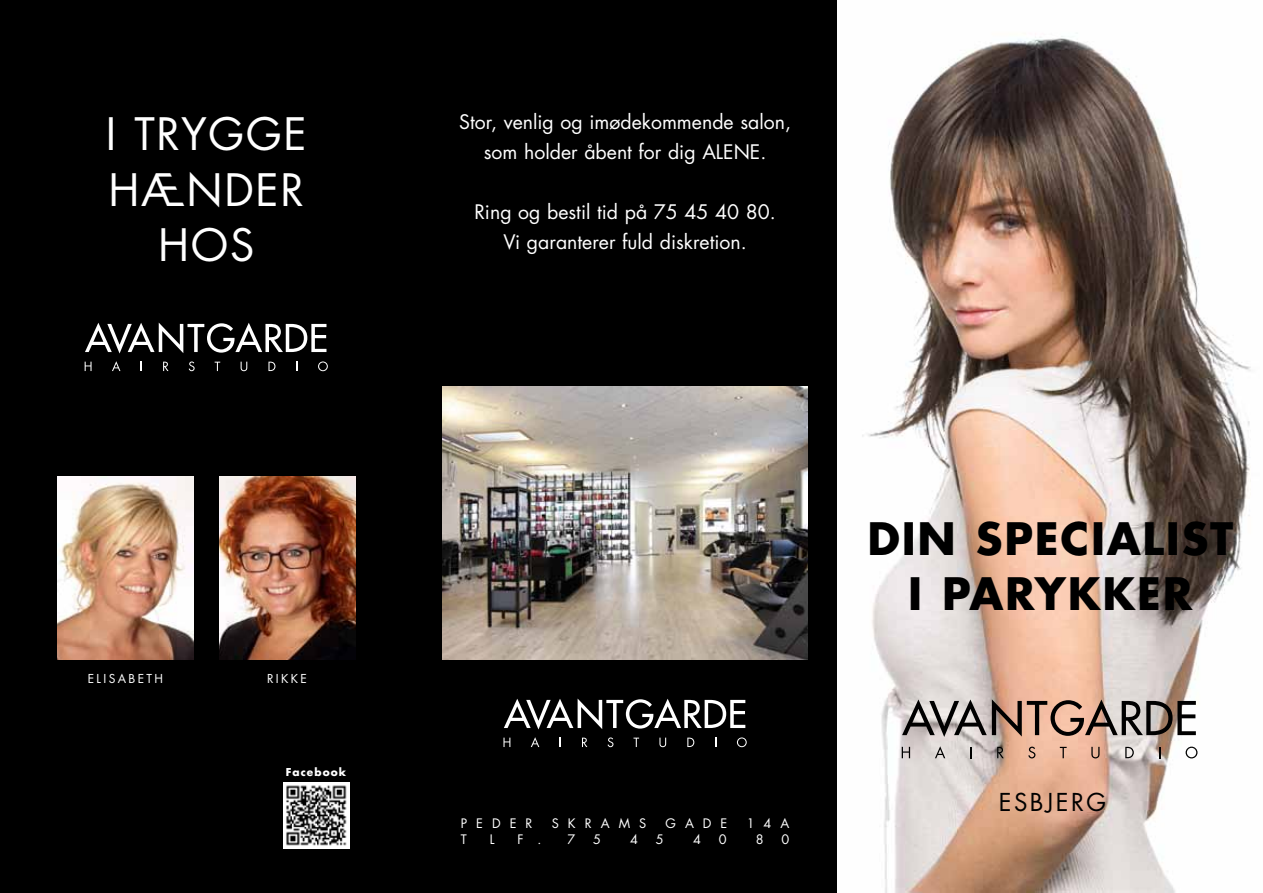
<style>
.page{position:relative;width:1263px;height:893px;background:#000}
.page>*{position:absolute;margin:0;border:0;box-sizing:border-box;transform-origin:0 0}
.t1{font:700 43.5px/55.5px "Futura";letter-spacing:.04em;color:#000;text-align:center}
.t2{font:43.5px/55.5px "Futura";letter-spacing:.04em;color:#fff;text-align:center}
.t3{font:24px "Futura";letter-spacing:.1em;color:#000}
.t4{font:19.5px/30px "Futura";color:#fff;text-align:center}
.t5{font:12.75px "Futura";letter-spacing:.71em;color:#fff}
.t6{font:12px "Futura";letter-spacing:.2em;color:#fff}
.t7{font:700 10.65px "Futura";letter-spacing:.1em;color:#fff}
</style>
<div class="page">
<img style="left:838px;top:0;width:425px;height:893px">
<img style="left:283px;top:782px;width:67px;height:66px">
<img style="left:442px;top:387px;width:366px;height:272px">
<svg style="left:504px;top:698px;width:241px;height:31px"></svg>
<svg style="left:503px;top:738px;width:7px;height:9px"></svg>
<svg style="left:531px;top:737px;width:8px;height:10px"></svg>
<svg style="left:582px;top:738px;width:5px;height:9px"></svg>
<svg style="left:608px;top:737px;width:5px;height:10px"></svg>
<svg style="left:633px;top:738px;width:6px;height:9px"></svg>
<svg style="left:659px;top:738px;width:7px;height:9px"></svg>
<svg style="left:687px;top:738px;width:7px;height:9px"></svg>
<svg style="left:737px;top:737px;width:10px;height:10px"></svg>
<svg style="left:85px;top:323px;width:241px;height:31px"></svg>
<svg style="left:85px;top:362px;width:7px;height:9px"></svg>
<svg style="left:112px;top:361px;width:8px;height:10px"></svg>
<svg style="left:163px;top:362px;width:6px;height:9px"></svg>
<svg style="left:189px;top:361px;width:6px;height:10px"></svg>
<svg style="left:215px;top:362px;width:5px;height:9px"></svg>
<svg style="left:241px;top:362px;width:6px;height:9px"></svg>
<svg style="left:268px;top:362px;width:7px;height:9px"></svg>
<svg style="left:318px;top:361px;width:10px;height:10px"></svg>
<img style="left:57px;top:476px;width:136px;height:183px">
<img style="left:219px;top:476px;width:136px;height:183px">
<svg style="left:902px;top:699px;width:294px;height:38px"></svg>
<svg style="left:902px;top:747px;width:8px;height:11px"></svg>
<svg style="left:935px;top:746px;width:10px;height:12px"></svg>
<svg style="left:997px;top:747px;width:7px;height:11px"></svg>
<svg style="left:1028px;top:747px;width:7px;height:11px"></svg>
<svg style="left:1060px;top:747px;width:7px;height:11px"></svg>
<svg style="left:1091px;top:747px;width:8px;height:11px"></svg>
<svg style="left:1125px;top:747px;width:9px;height:11px"></svg>
<svg style="left:1185px;top:747px;width:12px;height:11px"></svg>
<h1 class="t2" style="left:106px;top:107px;width:202px">I TRYGGE<br>HÆNDER<br>HOS</h1>
<p class="t6" style="left:88px;top:671px;width:77px">ELISABETH</p>
<p class="t6" style="left:267px;top:671px;width:42px">RIKKE</p>
<p class="t7" style="left:286px;top:765px;width:62px">Facebook</p>
<p class="t4" style="left:459px;top:107px;width:333px">Stor, venlig og imødekommende salon, som holder åbent for dig ALENE.</p>
<p class="t4" style="left:474px;top:197px;width:303px">Ring og bestil tid på 75 45 40 80.<br>Vi garanterer fuld diskretion.</p>
<p class="t5" style="left:461px;top:815px;width:73px">PEDER</p>
<p class="t5" style="left:552px;top:815px;width:96px">SKRAMS</p>
<p class="t5" style="left:665px;top:815px;width:63px">GADE</p>
<p class="t5" style="left:747px;top:815px;width:44px">14A</p>
<p class="t5" style="left:461px;top:831px;width:18px">tl</p>
<p class="t5" style="left:517px;top:831px;width:59px">f. 7</p>
<p class="t5" style="left:593px;top:831px;width:9px">5</p>
<p class="t5" style="left:630px;top:831px;width:9px">4</p>
<p class="t5" style="left:656px;top:831px;width:9px">5</p>
<p class="t5" style="left:693px;top:831px;width:9px">4</p>
<p class="t5" style="left:719px;top:831px;width:9px">0</p>
<p class="t5" style="left:756px;top:831px;width:9px">8</p>
<p class="t5" style="left:782px;top:831px;width:9px">0</p>
<h1 class="t1" style="left:867px;top:510px;width:368px">DIN SPECIALIST<br>I PARYKKER</h1>
<p class="t3" style="left:999px;top:786px;width:109px">ESBJERG</p>
</div>
